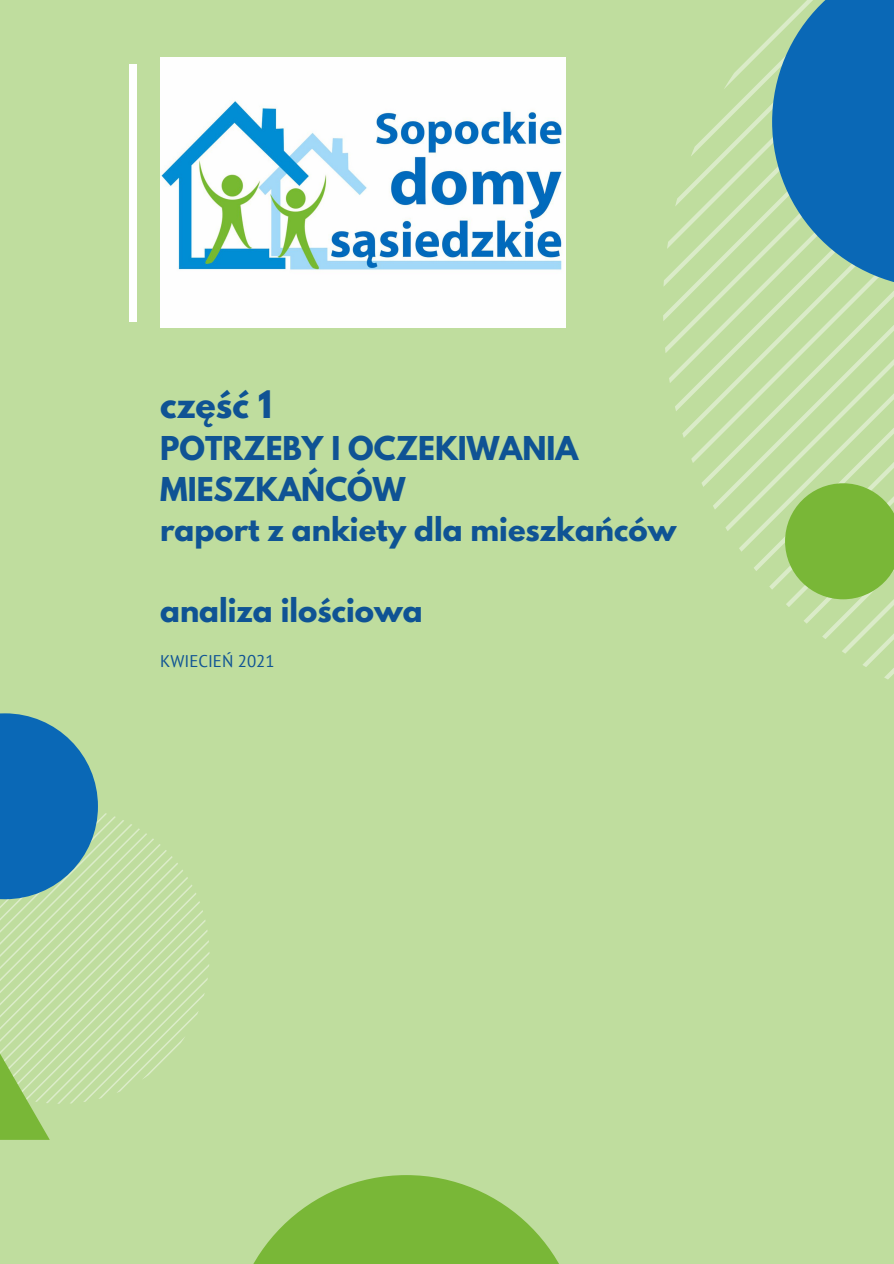
<style>
.page{position:relative;width:894px;height:1264px;background:#fff}
.page>*{position:absolute;margin:0;border:0;box-sizing:border-box;transform-origin:0 0}
.t1{font:700 33.6px "League Spartan";color:#0f5394}
.t2{font:700 29.1px/40.5px "League Spartan";color:#0f5394}
.t3{font:16.95px "PT Sans";color:#0f5394}
</style>
<div class="page">
<div style="left:0;top:0;width:893px;height:1263px;background:#bfdd9e"></div>
<div style="left:129px;top:64px;width:7px;height:257px;background:#fff"></div>
<svg style="left:0;top:713px;width:209px;height:426px"></svg>
<img style="left:160px;top:57px;width:405px;height:270px">
<svg style="left:675px;top:0;width:218px;height:679px"></svg>
<svg style="left:254px;top:1175px;width:305px;height:88px"></svg>
<p class="t1" style="left:160px;top:388px;width:113px">część 1</p>
<p class="t2" style="left:160px;top:432px;width:517px">POTRZEBY I OCZEKIWANIA<br>MIESZKAŃCÓW<br>raport z ankiety dla mieszkańców</p>
<p class="t2" style="left:160px;top:594px;width:264px">analiza ilościowa</p>
<p class="t3" style="left:160px;top:650px;width:116px">KWIECIEŃ 2021</p>
</div>
